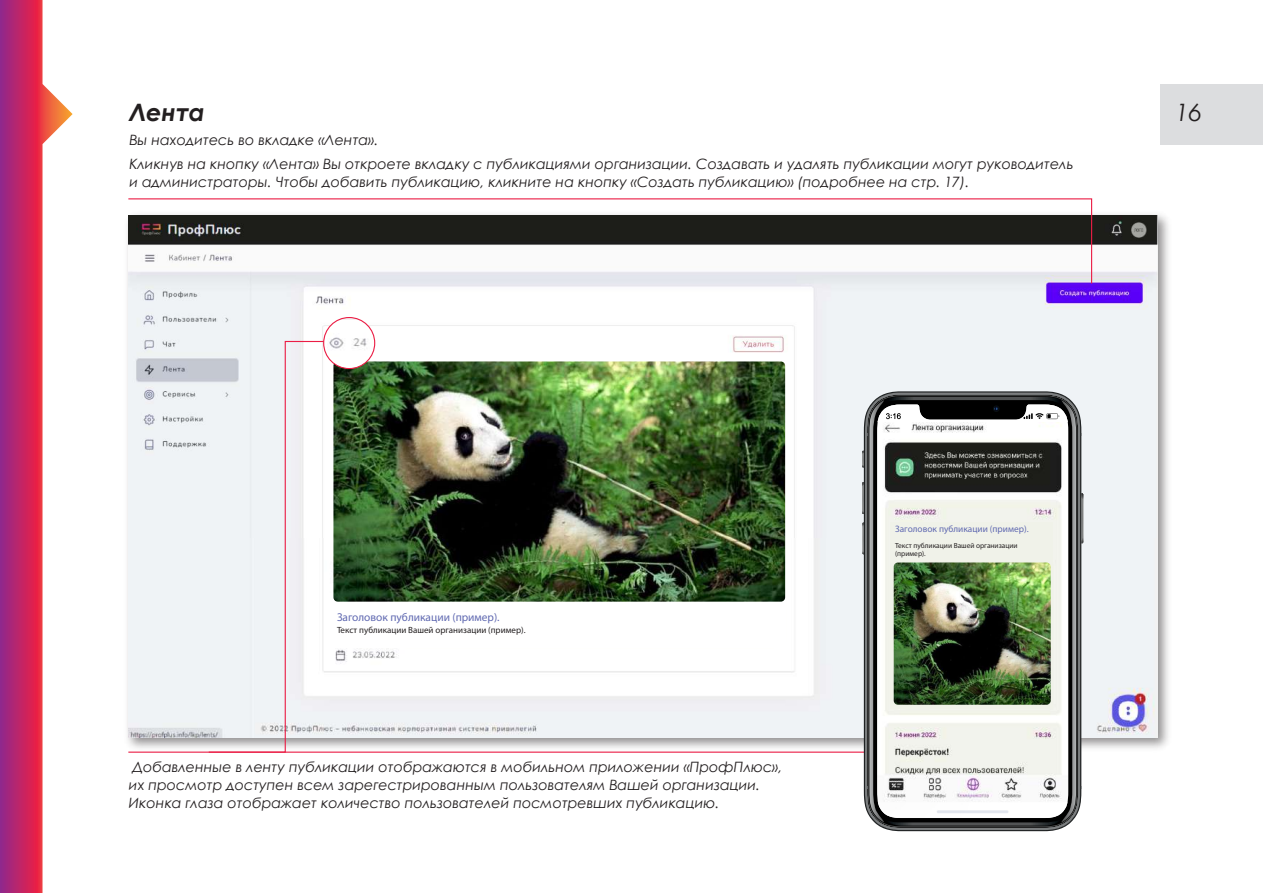
<style>
.page{position:relative;width:1263px;height:893px;background:#fff}
.page>*{position:absolute;margin:0;border:0;box-sizing:border-box;transform-origin:0 0}
.t1{font:italic 700 24px "Century Gothic";color:#231f20}
.t2{font:italic 24px "Century Gothic";color:#231f20}
.t3{font:italic 14.25px/18px "Century Gothic";color:#231f20}
.t4{font:11.4px "Myriad Pro";color:#6069b1}
.t5{font:9.3px "Myriad Pro";color:#6069b1}
.t6{font:9px "Myriad Pro";color:#231f20}
.t7{font:7.35px/7.5px "Myriad Pro";color:#231f20}
</style>
<div class="page">
<img style="left:127px;top:214px;width:1042px;height:538px">
<img style="left:128px;top:216px;width:1029px;height:322px">
<svg style="left:127px;top:198px;width:966px;height:87px"></svg>
<svg style="left:0;top:0;width:73px;height:893px"></svg>
<img style="left:325px;top:538px;width:832px;height:200px">
<div style="left:329px;top:593px;width:456px;height:54px;background:#fff"></div>
<img style="left:333px;top:361px;width:452px;height:241px">
<img style="left:324px;top:318px;width:51px;height:51px;border-radius:26px">
<div style="left:323px;top:317px;width:52px;height:52px;border:1px solid #eb1d45;border-radius:50%"></div>
<svg style="left:127px;top:340px;width:198px;height:413px"></svg>
<hr style="left:209px;top:752px;width:813px;height:1px;background:#eb1d45">
<svg style="left:864px;top:391px;width:217px;height:440px"></svg>
<svg style="left:862px;top:397px;width:222px;height:429px"></svg>
<img style="left:878px;top:802px;width:189px;height:16px">
<div style="left:890px;top:522px;width:163px;height:187px;background:#f0f2e9"></div>
<img style="left:894px;top:562px;width:157px;height:143px">
<div style="left:1160px;top:84px;width:103px;height:60px;background:#dcdddf"></div>
<h1 class="t1" style="left:129px;top:94px;width:77px">Лента</h1>
<p class="t3" style="left:129px;top:127px;width:946px;line-height:24px">Вы находитесь во вкладке «Лента».<br>Кликнув на кнопку «Лента» Вы откроете вкладку с публикациями организации. Создавать и удалять публикации могут руководитель</p>
<p class="t3" style="left:129px;top:172px;width:841px">и администраторы. Чтобы добавить публикацию, кликните на кнопку «Создать публикацию» (подробнее на стр. 17).</p>
<h1 class="t2" style="left:1175px;top:95px;width:28px">16</h1>
<p class="t4" style="left:337px;top:610px;width:164px">Заголовок публикации (пример).</p>
<p class="t6" style="left:337px;top:624px;width:190px">Текст публикации Вашей организации (пример).</p>
<p class="t3" style="left:129px;top:758px;width:655px">Добавленные в ленту публикации отображаются в мобильном приложении «ПрофПлюс», их просмотр доступен всем зарегестрированным пользователям Вашей организации.<br>Иконка глаза отображает количество пользователей посмотревших публикацию.</p>
<p class="t5" style="left:895px;top:523px;width:135px">Заголовок публикации (пример).</p>
<p class="t7" style="left:895px;top:542px;width:124px">Текст публикации Вашей организации (пример).</p>
</div>
